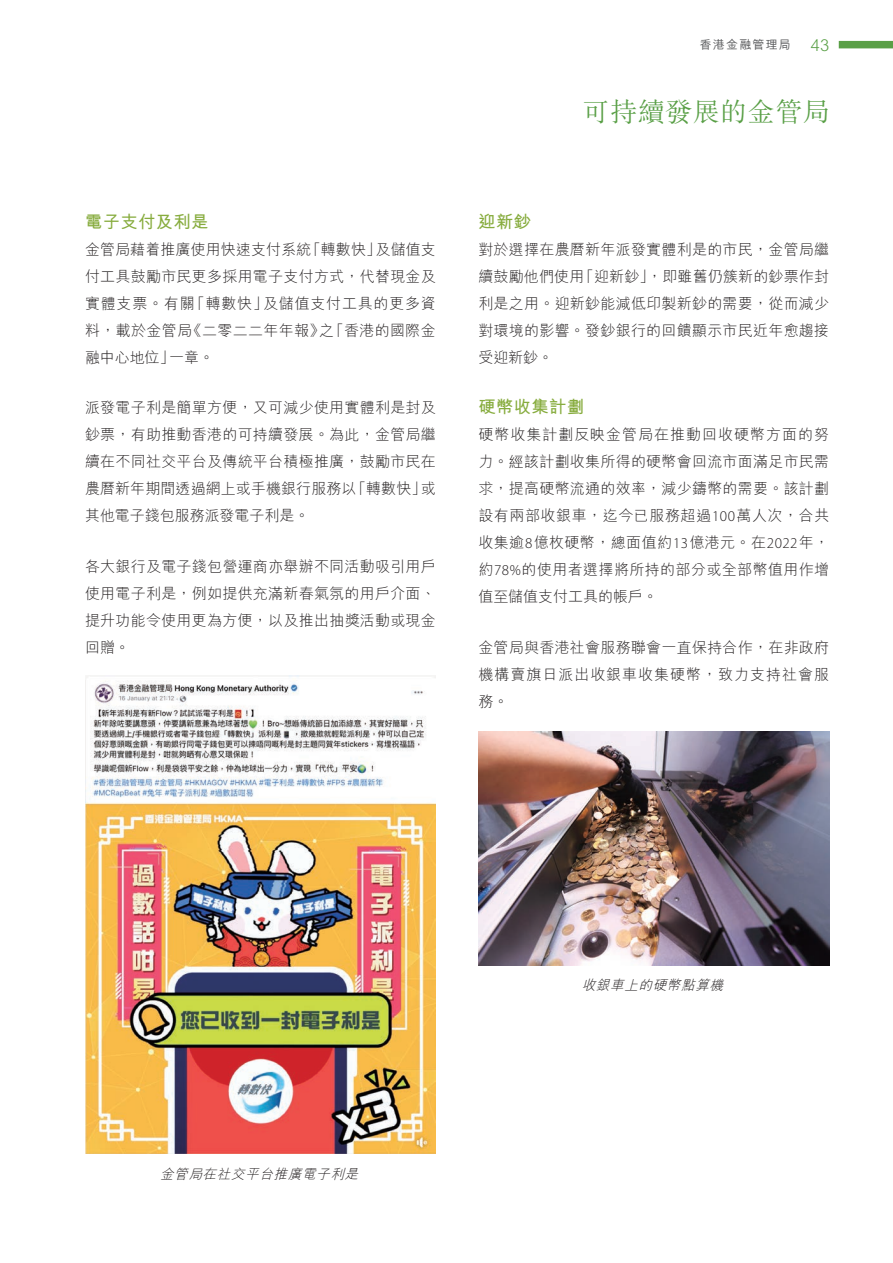
<style>
.page{position:relative;width:893px;height:1263px;background:#fff}
.page>*{position:absolute;margin:0;border:0;box-sizing:border-box;transform-origin:0 0}
.t1{font:300 27px "M Sung HK";letter-spacing:.02em;color:#599f46}
._03_H3{font:700 17.25px "M Hei HK";letter-spacing:.025em;color:#87ac3e}
.t2{font:300 16.5px "M Hei HK";color:#599f46}
._00_Body_Text{font:300 15px/27px "M Hei HK";letter-spacing:.02em;color:#231f20;text-align:justify}
.t3{font:italic 300 13.5px "M Hei HK";color:#231f20}
.t4{font:500 12px "M Hei HK";letter-spacing:.1em;color:#57585a}
.s1{font-family:"Myriad Pro"}
</style>
<div class="page">
<div style="left:839px;top:41px;width:54px;height:7px;background:#599f46"></div>
<img style="left:86px;top:676px;width:349px;height:478px">
<img style="left:478px;top:731px;width:351px;height:234px">
<h4 class="_03_H3" style="left:85px;top:209px;width:125px">電子支付及利是</h4>
<p class="_00_Body_Text" style="left:85px;top:236px;width:352px">金管局藉着推廣使用快速支付系統「轉數快」及儲值支付工具鼓勵市民更多採用電子支付方式，代替現金及實體支票。有關「轉數快」及儲值支付工具的更多資料，載於金管局《二零二二年年報》之「香港的國際金融中心地位」一章。</p>
<p class="_00_Body_Text" style="left:85px;top:394px;width:352px">派發電子利是簡單方便，又可減少使用實體利是封及鈔票，有助推動香港的可持續發展。為此，金管局繼續在不同社交平台及傳統平台積極推廣，鼓勵市民在農曆新年期間透過網上或手機銀行服務以「轉數快」或其他電子錢包服務派發電子利是。</p>
<p class="_00_Body_Text" style="left:85px;top:553px;width:352px">各大銀行及電子錢包營運商亦舉辦不同活動吸引用戶使用電子利是，例如提供充滿新春氣氛的用戶介面、提升功能令使用更為方便，以及推出抽獎活動或現金回贈。</p>
<p class="t4" style="left:700px;top:36px;width:93px">香港金融管理局</p>
<p class="t2" style="left:811px;top:36px;width:20px">43</p>
<h1 class="t1" style="left:583px;top:93px;width:249px">可持續發展的金管局</h1>
<h4 class="_03_H3" style="left:478px;top:209px;width:54px">迎新鈔</h4>
<p class="_00_Body_Text" style="left:478px;top:236px;width:352px">對於選擇在農曆新年派發實體利是的市民，金管局繼續鼓勵他們使用「迎新鈔」，即雖舊仍簇新的鈔票作封利是之用。迎新鈔能減低印製新鈔的需要，從而減少對環境的影響。發鈔銀行的回饋顯示市民近年愈趨接受迎新鈔。</p>
<h4 class="_03_H3" style="left:478px;top:395px;width:107px">硬幣收集計劃</h4>
<p class="_00_Body_Text" style="left:478px;top:421px;width:352px">硬幣收集計劃反映金管局在推動回收硬幣方面的努力。經該計劃收集所得的硬幣會回流市面滿足市民需求，提高硬幣流通的效率，減少鑄幣的需要。該計劃設有兩部收銀車，迄今已服務超過<span class="s1">100</span>萬人次，合共收集逾<span class="s1">8</span>億枚硬幣，總面值約<span class="s1">13</span>億港元。在<span class="s1">2022</span>年，約<span class="s1">78%</span>的使用者選擇將所持的部分或全部幣值用作增值至儲值支付工具的帳戶。</p>
<p class="_00_Body_Text" style="left:478px;top:634px;width:352px">金管局與香港社會服務聯會一直保持合作，在非政府機構賣旗日派出收銀車收集硬幣，致力支持社會服務。</p>
<p class="t3" style="left:160px;top:1167px;width:203px">金管局在社交平台推廣電子利是</p>
<p class="t3" style="left:582px;top:978px;width:146px">收銀車上的硬幣點算機</p>
</div>
